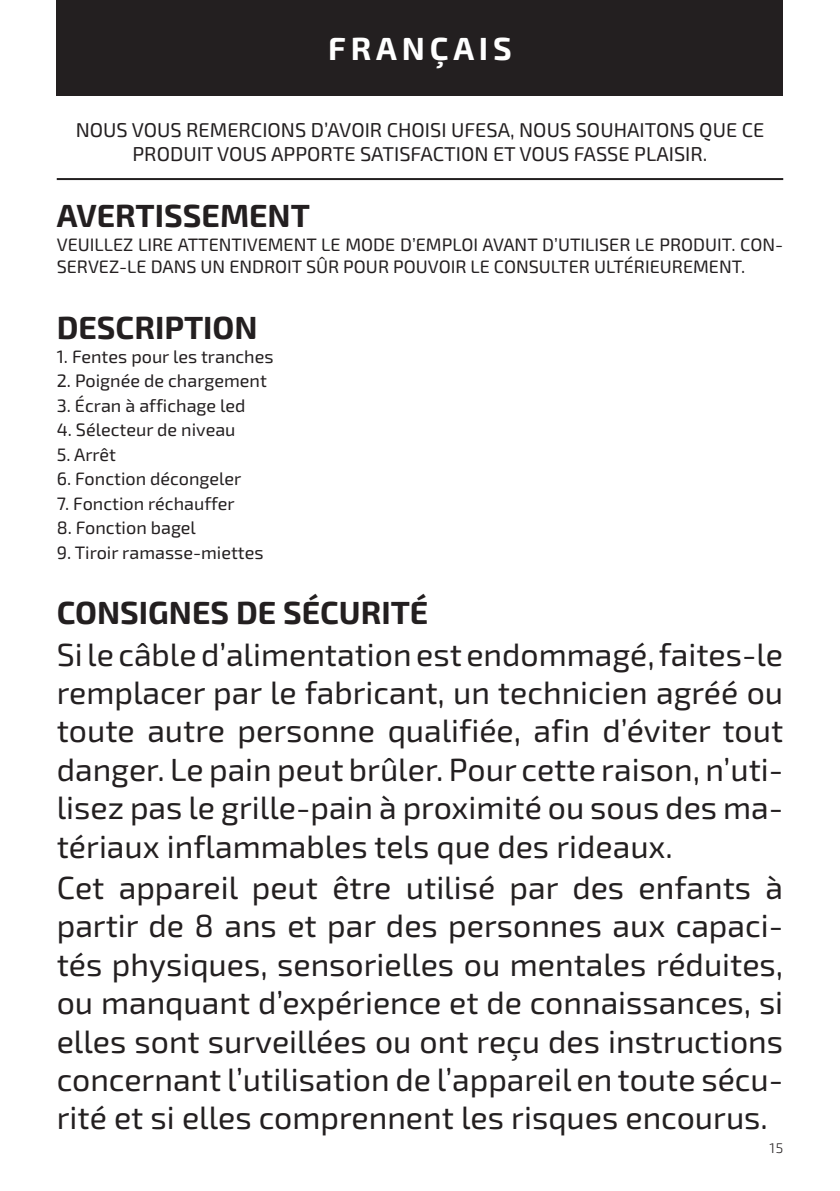
<style>
.page{position:relative;width:840px;height:1191px;background:#fff}
.page>*{position:absolute;margin:0;border:0;box-sizing:border-box;transform-origin:0 0}
.t1{font:32px/38.4px "Exo 2";color:#231f20;text-align:justify}
.t2{font:700 32px "Exo 2";color:#231f20}
.t3{font:700 32px "Exo 2";letter-spacing:.15em;color:#fff}
.t4{font:20px/24px "Exo 2";color:#231f20;text-align:center}
.t5{font:18px/21.6px "Exo 2";color:#231f20}
.t6{font:300 14px "Exo 2";color:#231f20}
</style>
<div class="page">
<div style="left:57px;top:0;width:725px;height:95px;background:#231f20"></div>
<hr style="left:57px;top:178px;width:725px;height:2px;background:#231f20">
<p class="t3" style="left:328px;top:30px;width:185px">FRANÇAIS</p>
<p class="t4" style="left:76px;top:118px;width:689px">NOUS VOUS REMERCIONS D’AVOIR CHOISI UFESA, NOUS SOUHAITONS QUE CE<br>PRODUIT VOUS APPORTE SATISFACTION ET VOUS FASSE PLAISIR.</p>
<p class="t2" style="left:57px;top:196px;width:254px">AVERTISSEMENT</p>
<p class="t5" style="left:57px;top:234px;width:727px">VEUILLEZ LIRE ATTENTIVEMENT LE MODE D’EMPLOI AVANT D’UTILISER LE PRODUIT. CON-<br>SERVEZ-LE DANS UN ENDROIT SÛR POUR POUVOIR LE CONSULTER ULTÉRIEUREMENT.</p>
<p class="t2" style="left:57px;top:308px;width:202px">DESCRIPTION</p>
<p class="t5" style="left:57px;top:346px;width:218px">1. Fentes pour les tranches</p>
<p class="t5" style="left:57px;top:371px;width:211px">2. Poignée de chargement</p>
<p class="t5" style="left:57px;top:395px;width:190px">3. Écran à affichage led</p>
<p class="t5" style="left:57px;top:419px;width:180px">4. Sélecteur de niveau</p>
<p class="t5" style="left:57px;top:444px;width:61px">5. Arrêt</p>
<p class="t5" style="left:57px;top:468px;width:186px">6. Fonction décongeler</p>
<p class="t5" style="left:57px;top:493px;width:179px">7. Fonction réchauffer</p>
<p class="t5" style="left:57px;top:517px;width:141px">8. Fonction bagel</p>
<p class="t5" style="left:57px;top:542px;width:208px">9. Tiroir ramasse-miettes</p>
<p class="t2" style="left:57px;top:594px;width:373px">CONSIGNES DE SÉCURITÉ</p>
<p class="t1" style="left:57px;top:636px;width:727px">Si le câble d’alimentation est endommagé, faites-le remplacer par le fabricant, un technicien agréé ou toute autre personne qualifiée, afin d’éviter tout danger. Le pain peut brûler. Pour cette raison, n’uti&shy;lisez pas le grille-pain à proximité ou sous des ma&shy;tériaux inflammables tels que des rideaux.</p>
<p class="t1" style="left:57px;top:869px;width:727px">Cet appareil peut être utilisé par des enfants à partir de 8 ans et par des personnes aux capaci&shy;tés physiques, sensorielles ou mentales réduites, ou manquant d’expérience et de connaissances, si elles sont surveillées ou ont reçu des instructions concernant l’utilisation de l’appareil en toute sécu&shy;rité et si elles comprennent les risques encourus.</p>
<p class="t6" style="left:769px;top:1140px;width:15px">15</p>
</div>
